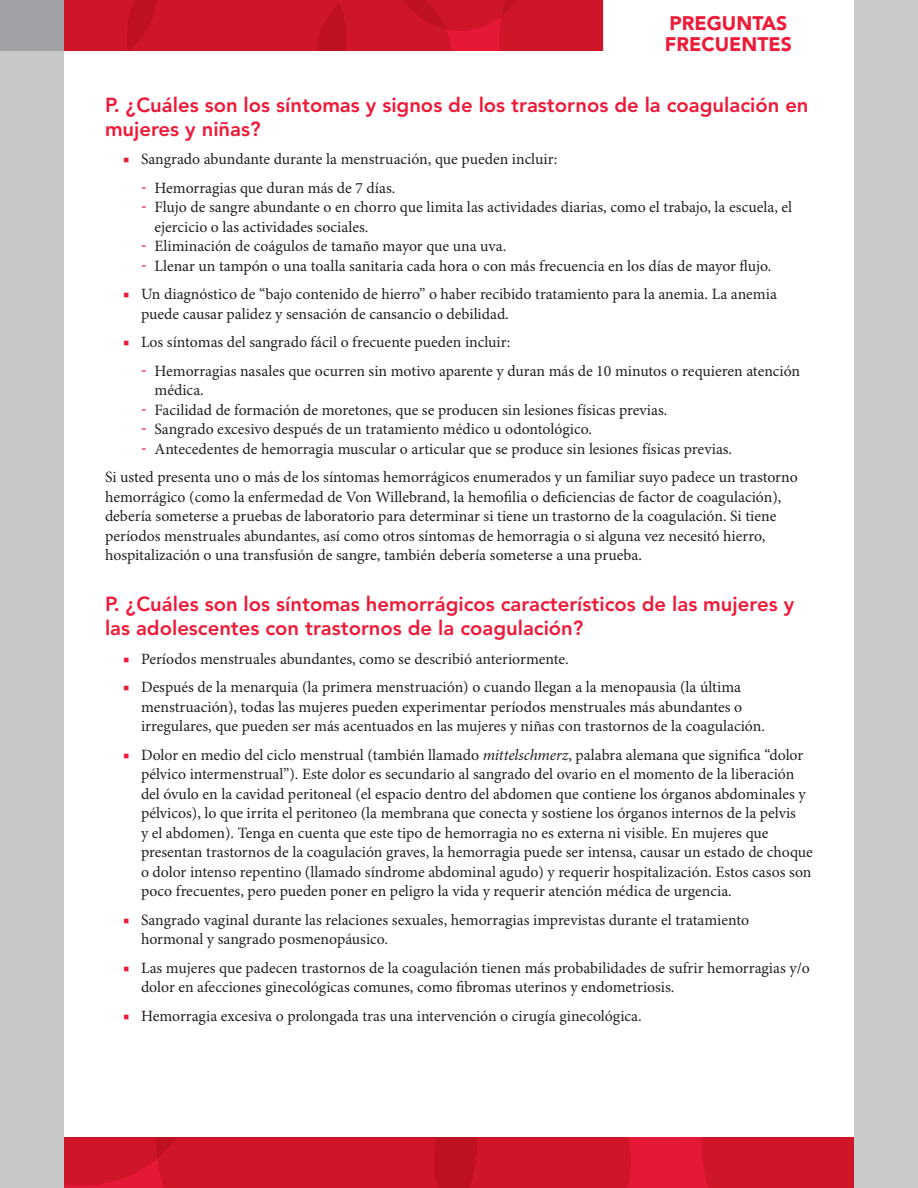
<style>
.page{position:relative;width:918px;height:1188px;background:#fff}
.page>*{position:absolute;margin:0;border:0;box-sizing:border-box;transform-origin:0 0}
.L2{font:800 20.25px/24px "Avenir LT Std";color:#ed1a38}
.t1{font:900 19.5px/20.4px "Avenir LT Std";color:#ed1a38}
.Body{font:15.75px/19.5px "Minion Pro";color:#231f20}
.s1{color:#ed1a38}
.s2{font-size:22.05px;color:#ed1a38}
.s3{font-style:italic}
</style>
<div class="page">
<div style="left:0;top:51px;width:64px;height:1137px;background:#c7c8ca"></div>
<div style="left:854px;top:0;width:64px;height:1188px;background:#c9cacc"></div>
<div style="left:64px;top:1137px;width:790px;height:51px;background:#e51836"></div>
<svg style="left:64px;top:1137px;width:567px;height:51px;background:#ce1528"></svg>
<div style="left:702px;top:1137px;width:152px;height:51px;background:#cf1629"></div>
<div style="left:0;top:0;width:64px;height:51px;background:#a0a1a5"></div>
<svg style="left:64px;top:0;width:539px;height:51px;background:#ce1528"></svg>
<p class="t1" style="left:665px;top:13px;width:129px">PREGUNTAS<br>FRECUENTES</p>
<p class="L2" style="left:105px;top:93px;width:705px">P. ¿Cuáles son los síntomas y signos de los trastornos de la coagulación en mujeres y niñas?</p>
<p class="Body" style="left:123px;top:150px;width:436px"><span class="s1">■</span> Sangrado abundante durante la menstruación, que pueden incluir:</p>
<p class="Body" style="left:141px;top:179px;width:256px"><span class="s2">-</span> Hemorragias que duran más de 7 días.</p>
<p class="Body" style="left:154px;top:198px;width:639px;text-indent:-14px"><span class="s2">-</span> Flujo de sangre abundante o en chorro que limita las actividades diarias, como el trabajo, la escuela, el ejercicio o las actividades sociales.</p>
<p class="Body" style="left:141px;top:237px;width:367px"><span class="s2">-</span> Eliminación de coágulos de tamaño mayor que una uva.</p>
<p class="Body" style="left:141px;top:257px;width:632px"><span class="s2">-</span> Llenar un tampón o una toalla sanitaria cada hora o con más frecuencia en los días de mayor flujo.</p>
<p class="Body" style="left:141px;top:285px;width:637px;text-indent:-18px"><span class="s1">■</span> Un diagnóstico de “bajo contenido de hierro” o haber recibido tratamiento para la anemia. La anemia puede causar palidez y sensación de cansancio o debilidad.</p>
<p class="Body" style="left:123px;top:333px;width:389px"><span class="s1">■</span> Los síntomas del sangrado fácil o frecuente pueden incluir:</p>
<p class="Body" style="left:154px;top:362px;width:647px;text-indent:-14px"><span class="s2">-</span> Hemorragias nasales que ocurren sin motivo aparente y duran más de 10 minutos o requieren atención médica.</p>
<p class="Body" style="left:141px;top:401px;width:528px"><span class="s2">-</span> Facilidad de formación de moretones, que se producen sin lesiones físicas previas.</p>
<p class="Body" style="left:141px;top:420px;width:453px"><span class="s2">-</span> Sangrado excesivo después de un tratamiento médico u odontológico.</p>
<p class="Body" style="left:141px;top:440px;width:593px"><span class="s2">-</span> Antecedentes de hemorragia muscular o articular que se produce sin lesiones físicas previas.</p>
<p class="Body" style="left:105px;top:468px;width:694px">Si usted presenta uno o más de los síntomas hemorrágicos enumerados y un familiar suyo padece un trastorno hemorrágico (como la enfermedad de Von Willebrand, la hemofilia o deficiencias de factor de coagulación), debería someterse a pruebas de laboratorio para determinar si tiene un trastorno de la coagulación. Si tiene períodos menstruales abundantes, así como otros síntomas de hemorragia o si alguna vez necesitó hierro, hospitalización o una transfusión de sangre, también debería someterse a una prueba.</p>
<p class="L2" style="left:105px;top:592px;width:691px">P. ¿Cuáles son los síntomas hemorrágicos característicos de las mujeres y las adolescentes con trastornos de la coagulación?</p>
<p class="Body" style="left:123px;top:650px;width:447px"><span class="s1">■</span> Períodos menstruales abundantes, como se describió anteriormente.</p>
<p class="Body" style="left:141px;top:678px;width:625px;text-indent:-18px"><span class="s1">■</span> Después de la menarquia (la primera menstruación) o cuando llegan a la menopausia (la última menstruación), todas las mujeres pueden experimentar períodos menstruales más abundantes o irregulares, que pueden ser más acentuados en las mujeres y niñas con trastornos de la coagulación.</p>
<p class="Body" style="left:141px;top:746px;width:673px;text-indent:-18px"><span class="s1">■</span> Dolor en medio del ciclo menstrual (también llamado <span class="s3">mittelschmerz</span>, palabra alemana que significa “dolor pélvico intermenstrual”). Este dolor es secundario al sangrado del ovario en el momento de la liberación del óvulo en la cavidad peritoneal (el espacio dentro del abdomen que contiene los órganos abdominales y pélvicos), lo que irrita el peritoneo (la membrana que conecta y sostiene los órganos internos de la pelvis<br>y el abdomen). Tenga en cuenta que este tipo de hemorragia no es externa ni visible. En mujeres que presentan trastornos de la coagulación graves, la hemorragia puede ser intensa, causar un estado de choque o dolor intenso repentino (llamado síndrome abdominal agudo) y requerir hospitalización. Estos casos son poco frecuentes, pero pueden poner en peligro la vida y requerir atención médica de urgencia.</p>
<p class="Body" style="left:141px;top:911px;width:610px;text-indent:-18px"><span class="s1">■</span> Sangrado vaginal durante las relaciones sexuales, hemorragias imprevistas durante el tratamiento hormonal y sangrado posmenopáusico.</p>
<p class="Body" style="left:141px;top:959px;width:670px;text-indent:-18px"><span class="s1">■</span> Las mujeres que padecen trastornos de la coagulación tienen más probabilidades de sufrir hemorragias y/o dolor en afecciones ginecológicas comunes, como fibromas uterinos y endometriosis.</p>
<p class="Body" style="left:123px;top:1007px;width:520px"><span class="s1">■</span> Hemorragia excesiva o prolongada tras una intervención o cirugía ginecológica.</p>
</div>
